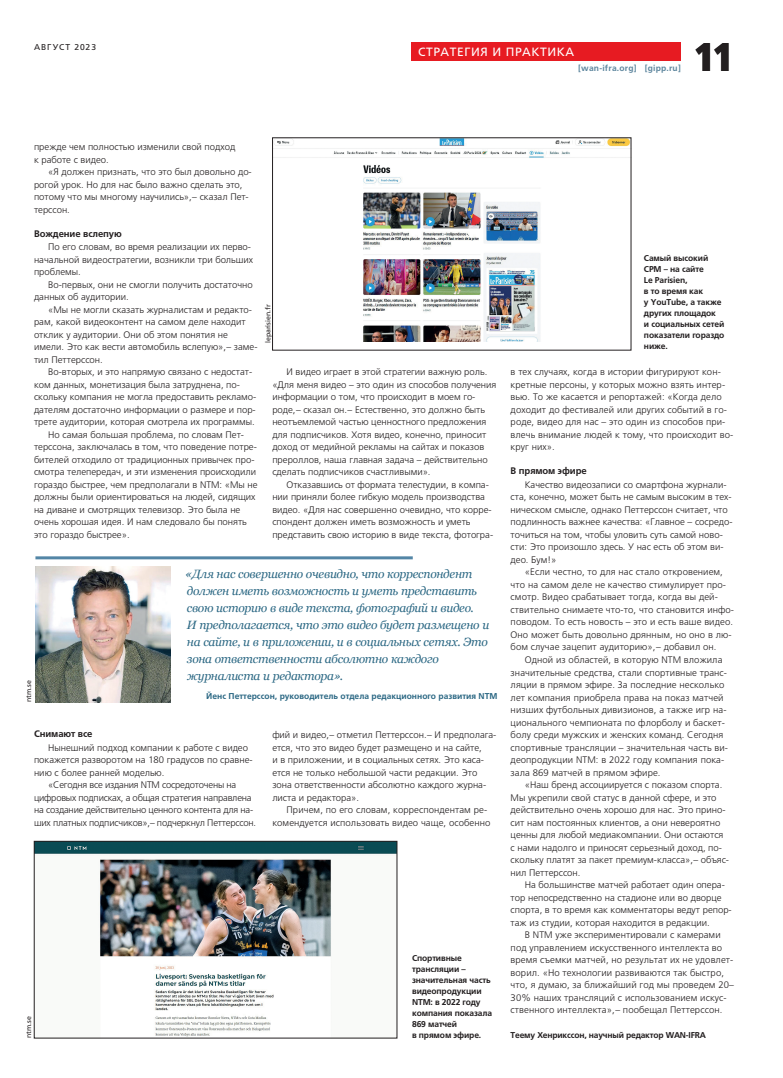
<style>
.page{position:relative;width:783px;height:1078px;background:#fff}
.page>*{position:absolute;margin:0;border:0;box-sizing:border-box;transform-origin:0 0}
.t1{font:900 condensed 40px "Frutiger LT Com";color:#231f20}
.quote_long{font:italic 12px/17px "Georgia";letter-spacing:-.02em;color:#2a6783}
.header_section{font:12px "Frutiger LTCYR";letter-spacing:.05em;color:#fff}
.текст{font:300 9.5px/12.5px "Frutiger LTCYR";color:#231f20}
.текст-2{font:300 9.5px/12.5px "Frutiger LTCYR";letter-spacing:-.02em;color:#231f20;text-align:center}
.подзаг_приподнятый{font:700 9.5px "Frutiger LTCYR";letter-spacing:-.01em;color:#231f20}
.подпись_фото{font:700 8.5px/11px "Frutiger LTCYR";letter-spacing:-.015em;color:#231f20}
.quote_long-2{font:700 8.5px "Frutiger LTCYR";color:#2a6783}
.матриал_подготовил{font:700 8.5px "Frutiger LTCYR";letter-spacing:-.02em;color:#231f20}
.t2{font:700 8.5px "Frutiger LTCYR";letter-spacing:.025em;color:#5c859d}
.t3{font:8.5px "Frutiger LTCYR";letter-spacing:.11em;color:#231f20}
.авто_фото__у_фотки{font:7px "Frutiger LTCYR";color:#231f20}
</style>
<div class="page">
<div style="left:411px;top:43px;width:269px;height:18px;background:#e71b22"></div>
<img style="left:36px;top:842px;width:359px;height:193px">
<div style="left:34px;top:840px;width:363px;height:197px;border:1px solid #231f20"></div>
<img style="left:274px;top:139px;width:355px;height:202px">
<hr style="left:35px;top:556px;width:377px;height:3px;background:#5386a6">
<img style="left:35px;top:566px;width:135px;height:136px">
<p class="t3" style="left:34px;top:42px;width:63px">АВГУСТ 2023</p>
<p class="header_section" style="left:418px;top:45px;width:157px">СТРАТЕГИЯ И ПРАКТИКА</p>
<p class="t2" style="left:578px;top:63px;width:104px">[wan-ifra.org] [gipp.ru]</p>
<h1 class="t1" style="left:694px;top:33px;width:41px">11</h1>
<p class="текст" style="left:34px;top:140px;width:203px">прежде чем полностью изменили свой подход к работе с видео.</p>
<p class="текст" style="left:34px;top:165px;width:219px;text-indent:14px">«Я должен признать, что это был довольно до&shy;рогой урок. Но для нас было важно сделать это, потому что мы многому научились»,– сказал Пет&shy;терссон.</p>
<p class="подзаг_приподнятый" style="left:34px;top:228px;width:89px">Вождение вслепую</p>
<p class="текст" style="left:34px;top:240px;width:220px;text-indent:14px">По его словам, во время реализации их перво&shy;начальной видеостратегии, возникли три больших проблемы.</p>
<p class="текст" style="left:34px;top:278px;width:220px;text-indent:14px">Во-первых, они не смогли получить достаточно данных об аудитории.</p>
<p class="текст" style="left:34px;top:303px;width:225px;text-indent:14px">«Мы не могли сказать журналистам и редакто&shy;рам, какой видеоконтент на самом деле находит отклик у аудитории. Они об этом понятия не имели. Это как вести автомобиль вслепую»,– заме&shy;тил Петтерссон.</p>
<p class="текст" style="left:34px;top:365px;width:224px;text-indent:14px">Во-вторых, и это напрямую связано с недостат&shy;ком данных, монетизация была затруднена, по&shy;скольку компания не могла предоставить рекламо&shy;дателям достаточно информации о размере и пор&shy;трете аудитории, которая смотрела их программы.</p>
<p class="текст" style="left:34px;top:428px;width:225px;text-indent:14px">Но самая большая проблема, по словам Пет&shy;терссона, заключалась в том, что поведение потре&shy;бителей отходило от традиционных привычек про&shy;смотра телепередач, и эти изменения происходили гораздо быстрее, чем предполагали в NTM: «Мы не должны были ориентироваться на людей, сидящих на диване и смотрящих телевизор. Это была не очень хорошая идея. И нам следовало бы понять это гораздо быстрее».</p>
<p class="авто_фото__у_фотки" style="left:264px;top:343px;width:40px;rotate:-90deg">leparisien.fr</p>
<p class="текст" style="left:272px;top:365px;width:225px;text-indent:14px">И видео играет в этой стратегии важную роль. «Для меня видео – это один из способов получения информации о том, что происходит в моем го&shy;роде,– сказал он.– Естественно, это должно быть неотъемлемой частью ценностного предложения для подписчиков. Хотя видео, конечно, приносит доход от медийной рекламы на сайтах и показов прероллов, наша главная задача – действительно сделать подписчиков счастливыми».</p>
<p class="текст" style="left:272px;top:478px;width:222px;text-indent:14px">Отказавшись от формата телестудии, в компа&shy;нии приняли более гибкую модель производства видео. «Для нас совершенно очевидно, что корре&shy;спондент должен иметь возможность и уметь представить свою историю в виде текста, фотогра-</p>
<p class="авто_фото__у_фотки" style="left:25px;top:702px;width:23px;rotate:-90deg">ntm.se</p>
<p class="quote_long" style="left:185px;top:565px;width:305px">«Для нас совершенно очевидно, что корреспондент должен иметь возможность и уметь представить свою историю в виде текста, фотографий и видео.<br>И предполагается, что это видео будет размещено и на сайте, и в приложении, и в социальных сетях. Это зона ответственности абсолютно каждого журналиста и редактора».</p>
<p class="quote_long-2" style="left:206px;top:691px;width:292px">Йенс Петтерссон, руководитель отдела редакционного развития NTM</p>
<p class="подзаг_приподнятый" style="left:34px;top:728px;width:60px">Снимают все</p>
<p class="текст" style="left:34px;top:740px;width:220px;text-indent:14px">Нынешний подход компании к работе с видео покажется разворотом на 180 градусов по сравне&shy;нию с более ранней моделью.</p>
<p class="текст-2" style="left:34px;top:778px;width:223px">«Сегодня все издания NTM сосредоточены на цифровых подписках, а общая стратегия направлена на создание действительно ценного контента для на&shy;ших платных подписчиков»,– подчеркнул Петтерссон.</p>
<p class="текст" style="left:272px;top:728px;width:225px">фий и видео,– отметил Петтерссон.– И предполага&shy;ется, что это видео будет размещено и на сайте,<br>и в приложении, и в социальных сетях. Это каса&shy;ется не только небольшой части редакции. Это зона ответственности абсолютно каждого журна&shy;листа и редактора».</p>
<p class="текст" style="left:272px;top:803px;width:219px;text-indent:14px">Причем, по его словам, корреспондентам ре&shy;комендуется использовать видео чаще, особенно</p>
<p class="авто_фото__у_фотки" style="left:25px;top:1037px;width:23px;rotate:-90deg">ntm.se</p>
<p class="подпись_фото" style="left:412px;top:952px;width:82px">Спортивные трансляции – значительная часть видеопродукции<br>NTM: в 2022 году компания показала<br>869 матчей<br>в прямом эфире.</p>
<p class="подпись_фото" style="left:643px;top:252px;width:82px">Самый высокий<br>CPM – на сайте<br>Le Parisien,<br>в то время как<br>у YouTube, а также других площадок<br>и социальных сетей показатели гораздо ниже.</p>
<p class="текст" style="left:510px;top:365px;width:224px">в тех случаях, когда в истории фигурируют кон&shy;кретные персоны, у которых можно взять интер&shy;вью. То же касается и репортажей: «Когда дело доходит до фестивалей или других событий в го&shy;роде, видео для нас – это один из способов при&shy;влечь внимание людей к тому, что происходит во&shy;круг них».</p>
<p class="подзаг_приподнятый" style="left:510px;top:465px;width:78px">В прямом эфире</p>
<p class="текст" style="left:510px;top:478px;width:223px;text-indent:14px">Качество видеозаписи со смартфона журнали&shy;ста, конечно, может быть не самым высоким в тех&shy;ническом смысле, однако Петтерссон считает, что подлинность важнее качества: «Главное – сосредо&shy;точиться на том, чтобы уловить суть самой ново&shy;сти: Это произошло здесь. У нас есть об этом ви&shy;део. Бум!»</p>
<p class="текст" style="left:510px;top:565px;width:225px;text-indent:14px">«Если честно, то для нас стало откровением, что на самом деле не качество стимулирует про&shy;смотр. Видео срабатывает тогда, когда вы дей&shy;ствительно снимаете что-то, что становится инфо&shy;поводом. То есть новость – это и есть ваше видео.<br>Оно может быть довольно дрянным, но оно в лю&shy;бом случае зацепит аудиторию»,– добавил он.</p>
<p class="текст" style="left:510px;top:653px;width:219px;text-indent:14px">Одной из областей, в которую NTM вложила значительные средства, стали спортивные транс&shy;ляции в прямом эфире. За последние несколько лет компания приобрела права на показ матчей низших футбольных дивизионов, а также игр на&shy;ционального чемпионата по флорболу и баскет&shy;болу среди мужских и женских команд. Сегодня спортивные трансляции – значительная часть ви&shy;деопродукции NTM: в 2022 году компания пока&shy;зала 869 матчей в прямом эфире.</p>
<p class="текст" style="left:510px;top:778px;width:220px;text-indent:14px">«Наш бренд ассоциируется с показом спорта.<br>Мы укрепили свой статус в данной сфере, и это действительно очень хорошо для нас. Это прино&shy;сит нам постоянных клиентов, а они невероятно ценны для любой медиакомпании. Они остаются с нами надолго и приносят серьезный доход, по&shy;скольку платят за пакет премиум-класса»,– объяс&shy;нил Петтерссон.</p>
<p class="текст" style="left:510px;top:878px;width:222px;text-indent:14px">На большинстве матчей работает один опера&shy;тор непосредственно на стадионе или во дворце спорта, в то время как комментаторы ведут репор&shy;таж из студии, которая находится в редакции.</p>
<p class="текст" style="left:510px;top:928px;width:225px;text-indent:14px">В NTM уже экспериментировали с камерами под управлением искусственного интеллекта во время съемки матчей, но результат их не удовлет&shy;ворил. «Но технологии развиваются так быстро, что, я думаю, за ближайший год мы проведем 20– 30% наших трансляций с использованием искус&shy;ственного интеллекта»,– пообещал Петтерссон.</p>
<p class="матриал_подготовил" style="left:510px;top:1029px;width:197px">Теему Хенрикссон, научный редактор WAN-IFRA</p>
</div>
